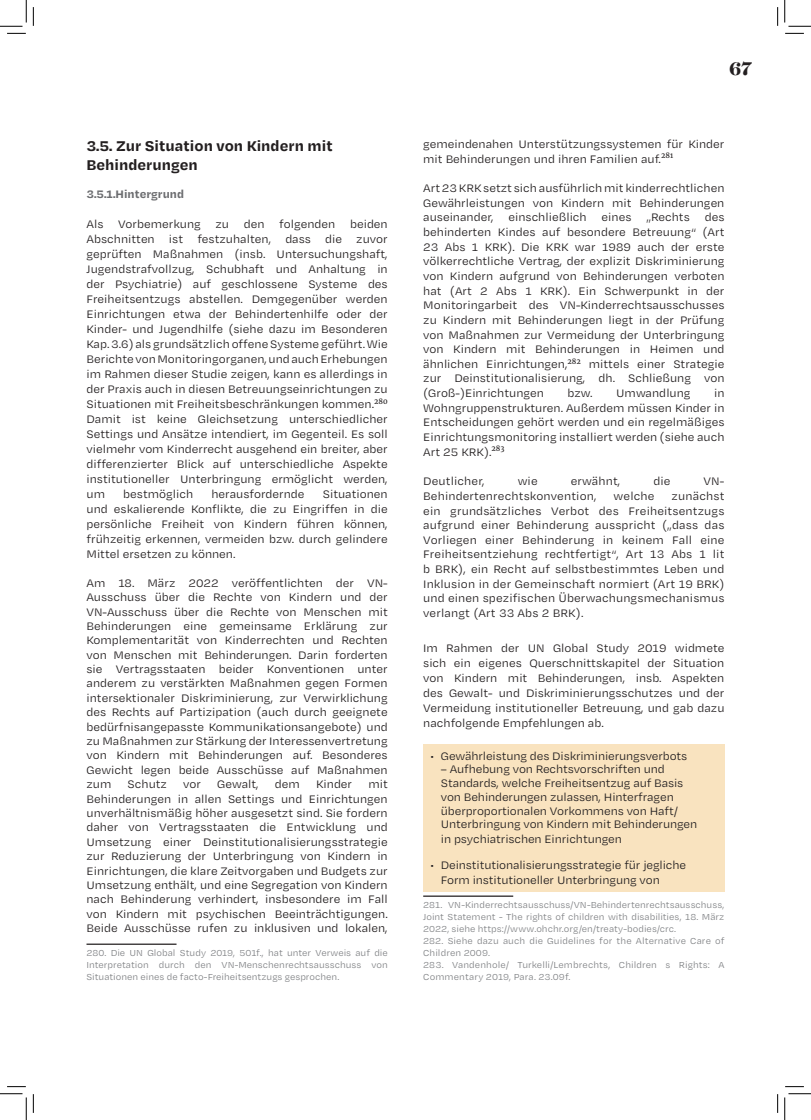
<style>
.page{position:relative;width:811px;height:1120px;background:#fff}
.page>*{position:absolute;margin:0;border:0;box-sizing:border-box;transform-origin:0 0}
.t1{font:900 18.75px "Temeraire Display";color:#231f20}
.Body_Text__10_Pt__le{font:700 16.25px/19.5px "Degular Text";color:#231f20}
.Body_Text__10_Pt__le-2{font:12.5px/15px "Degular Text";color:#231f20;text-align:justify}
.Body_Text__10_Pt__le-3{font:700 12.5px "Degular Text";color:#6c6d70}
.Body_Text__10_Pt__le-4{font:10px/12px "Degular Text";letter-spacing:.005em;color:#808285;text-align:justify}
</style>
<div class="page">
<div style="left:423px;top:743px;width:301px;height:148px;background:#f9e3bf"></div>
<hr style="left:86px;top:943px;width:90px;height:1px;background:#231f20">
<hr style="left:423px;top:895px;width:90px;height:1px;background:#231f20">
<svg style="left:7px;top:33px;width:19px;height:1px"></svg>
<svg style="left:785px;top:33px;width:19px;height:1px"></svg>
<svg style="left:33px;top:7px;width:1px;height:19px"></svg>
<svg style="left:33px;top:1094px;width:1px;height:18px"></svg>
<svg style="left:777px;top:7px;width:1px;height:19px"></svg>
<svg style="left:777px;top:1094px;width:1px;height:18px"></svg>
<svg style="left:0;top:0;width:27px;height:27px"></svg>
<svg style="left:0;top:1093px;width:27px;height:26px"></svg>
<svg style="left:784px;top:0;width:27px;height:27px"></svg>
<svg style="left:784px;top:1093px;width:27px;height:26px"></svg>
<p class="Body_Text__10_Pt__le" style="left:86px;top:135px;width:248px">3.5. Zur Situation von Kindern mit<br>Behinderungen</p>
<p class="Body_Text__10_Pt__le-3" style="left:86px;top:185px;width:99px">3.5.1.Hintergrund</p>
<p class="Body_Text__10_Pt__le-2" style="left:86px;top:216px;width:303px">Als Vorbemerkung zu den folgenden beiden Abschnitten ist festzuhalten, dass die zuvor geprüften Maßnahmen (insb. Untersuchungshaft, Jugendstrafvollzug, Schubhaft und Anhaltung in der Psychiatrie) auf geschlossene Systeme des Freiheitsentzugs abstellen. Demgegenüber werden Einrichtungen etwa der Behindertenhilfe oder der Kinder- und Jugendhilfe (siehe dazu im Besonderen Kap. 3.6) als grundsätzlich offene Systeme geführt. Wie Berichte von Monitoringorganen, und auch Erhebungen im Rahmen dieser Studie zeigen, kann es allerdings in der Praxis auch in diesen Betreuungseinrichtungen zu Situationen mit Freiheitsbeschränkungen kommen.<sup>280<br></sup>Damit ist keine Gleichsetzung unterschiedlicher Settings und Ansätze intendiert, im Gegenteil. Es soll vielmehr vom Kinderrecht ausgehend ein breiter, aber differenzierter Blick auf unterschiedliche Aspekte institutioneller Unterbringung ermöglicht werden, um</p>
<p class="Body_Text__10_Pt__le-2" style="left:123px;top:486px;width:71px">bestmöglich</p>
<p class="Body_Text__10_Pt__le-2" style="left:211px;top:486px;width:95px">herausfordernde</p>
<p class="Body_Text__10_Pt__le-2" style="left:86px;top:486px;width:303px;text-indent:236px">Situationen und eskalierende Konflikte, die zu Eingriffen in die persönliche Freiheit von Kindern führen können, frühzeitig erkennen, vermeiden bzw. durch gelindere Mittel ersetzen zu können.</p>
<p class="Body_Text__10_Pt__le-2" style="left:86px;top:575px;width:303px;line-height:14.4px">Am 18. März 2022 veröffentlichten der VN-Ausschuss über die Rechte von Kindern und der VN-Ausschuss über die Rechte von Menschen mit Behinderungen eine gemeinsame Erklärung zur Komplementarität von Kinderrechten und Rechten von Menschen mit Behinderungen. Darin forderten sie Vertragsstaaten beider Konventionen unter anderem zu verstärkten Maßnahmen gegen Formen intersektionaler Diskriminierung, zur Verwirklichung des Rechts auf Partizipation (auch durch geeignete bedürfnisangepasste Kommunikationsangebote) und zu Maßnahmen zur Stärkung der Interessenvertretung von Kindern mit Behinderungen auf. Besonderes Gewicht legen beide Ausschüsse auf Maßnahmen zum</p>
<p class="Body_Text__10_Pt__le-2" style="left:128px;top:776px;width:41px">Schutz</p>
<p class="Body_Text__10_Pt__le-2" style="left:183px;top:776px;width:19px">vor</p>
<p class="Body_Text__10_Pt__le-2" style="left:217px;top:776px;width:43px">Gewalt,</p>
<p class="Body_Text__10_Pt__le-2" style="left:275px;top:776px;width:26px">dem</p>
<p class="Body_Text__10_Pt__le-2" style="left:316px;top:776px;width:38px">Kinder</p>
<p class="Body_Text__10_Pt__le-2" style="left:86px;top:776px;width:303px;line-height:14.4px;text-indent:282px">mit Behinderungen in allen Settings und Einrichtungen unverhältnismäßig höher ausgesetzt sind. Sie fordern daher von Vertragsstaaten die Entwicklung und Umsetzung einer Deinstitutionalisierungsstrategie zur Reduzierung der Unterbringung von Kindern in Einrichtungen, die klare Zeitvorgaben und Budgets zur Umsetzung enthält, und eine Segregation von Kindern nach Behinderung verhindert, insbesondere im Fall von Kindern mit psychischen Beeinträchtigungen.<br>Beide Ausschüsse rufen zu inklusiven und lokalen,</p>
<p class="Body_Text__10_Pt__le-4" style="left:86px;top:946px;width:303px">280. Die UN Global Study 2019, 501f., hat unter Verweis auf die Interpretation durch den VN-Menschenrechtsausschuss von Situationen eines de facto-Freiheitsentzugs gesprochen.</p>
<h1 class="t1" style="left:729px;top:57px;width:24px">67</h1>
<p class="Body_Text__10_Pt__le-2" style="left:423px;top:136px;width:303px;line-height:14.4px">gemeindenahen Unterstützungssystemen für Kinder mit Behinderungen und ihren Familien auf.<sup>281</sup></p>
<p class="Body_Text__10_Pt__le-2" style="left:423px;top:180px;width:303px;line-height:14.6px">Art 23 KRK setzt sich ausführlich mit kinderrechtlichen Gewährleistungen von Kindern mit Behinderungen auseinander, einschließlich eines „Rechts des behinderten Kindes auf besondere Betreuung“ (Art 23 Abs 1 KRK). Die KRK war 1989 auch der erste völkerrechtliche Vertrag, der explizit Diskriminierung von Kindern aufgrund von Behinderungen verboten hat (Art 2 Abs 1 KRK). Ein Schwerpunkt in der Monitoringarbeit des VN-Kinderrechtsausschusses zu Kindern mit Behinderungen liegt in der Prüfung von Maßnahmen zur Vermeidung der Unterbringung von Kindern mit Behinderungen in Heimen und ähnlichen Einrichtungen,<sup>282</sup> mittels einer Strategie zur Deinstitutionalisierung, dh. Schließung von (Groß-)Einrichtungen</p>
<p class="Body_Text__10_Pt__le-2" style="left:567px;top:385px;width:27px">bzw.</p>
<p class="Body_Text__10_Pt__le-2" style="left:616px;top:385px;width:76px">Umwandlung</p>
<p class="Body_Text__10_Pt__le-2" style="left:423px;top:385px;width:303px;line-height:14.6px;text-indent:291px">in Wohngruppenstrukturen. Außerdem müssen Kinder in Entscheidungen gehört werden und ein regelmäßiges Einrichtungsmonitoring installiert werden (siehe auch Art 25 KRK).<sup>283</sup></p>
<p class="Body_Text__10_Pt__le-2" style="left:423px;top:473px;width:63px">Deutlicher,</p>
<p class="Body_Text__10_Pt__le-2" style="left:518px;top:473px;width:22px">wie</p>
<p class="Body_Text__10_Pt__le-2" style="left:571px;top:473px;width:51px">erwähnt,</p>
<p class="Body_Text__10_Pt__le-2" style="left:653px;top:473px;width:19px">die</p>
<p class="Body_Text__10_Pt__le-2" style="left:703px;top:473px;width:22px">VN-</p>
<p class="Body_Text__10_Pt__le-2" style="left:423px;top:488px;width:175px">Behindertenrechtskonvention,</p>
<p class="Body_Text__10_Pt__le-2" style="left:613px;top:488px;width:42px">welche</p>
<p class="Body_Text__10_Pt__le-2" style="left:423px;top:488px;width:303px;line-height:14.6px;text-indent:248px">zunächst ein grundsätzliches Verbot des Freiheitsentzugs aufgrund einer Behinderung ausspricht („dass das Vorliegen einer Behinderung in keinem Fall eine Freiheitsentziehung rechtfertigt“, Art 13 Abs 1 lit b BRK), ein Recht auf selbstbestimmtes Leben und Inklusion in der Gemeinschaft normiert (Art 19 BRK) und einen spezifischen Überwachungsmechanismus verlangt (Art 33 Abs 2 BRK).</p>
<p class="Body_Text__10_Pt__le-2" style="left:423px;top:640px;width:303px">Im Rahmen der UN Global Study 2019 widmete sich ein eigenes Querschnittskapitel der Situation von Kindern mit Behinderungen, insb. Aspekten des Gewalt- und Diskriminierungsschutzes und der Vermeidung institutioneller Betreuung, und gab dazu nachfolgende Empfehlungen ab.</p>
<p class="Body_Text__10_Pt__le-2" style="left:430px;top:747px;width:258px">• Gewährleistung des Diskriminierungsverbots</p>
<p class="Body_Text__10_Pt__le-2" style="left:441px;top:761px;width:258px;line-height:13.8px;text-align:left">– Aufhebung von Rechtsvorschriften und Standards, welche Freiheitsentzug auf Basis von Behinderungen zulassen, Hinterfragen überproportionalen Vorkommens von Haft/ Unterbringung von Kindern mit Behinderungen</p>
<p class="Body_Text__10_Pt__le-2" style="left:441px;top:831px;width:182px">in psychiatrischen Einrichtungen</p>
<p class="Body_Text__10_Pt__le-2" style="left:441px;top:856px;width:247px;text-indent:-11px">• Deinstitutionalisierungsstrategie für jegliche<br>Form institutioneller Unterbringung von</p>
<p class="Body_Text__10_Pt__le-4" style="left:423px;top:898px;width:303px">281. VN-Kinderrechtsausschuss/VN-Behindertenrechtsausschuss, Joint Statement - The rights of children with disabilities, 18. März 2022, siehe https://www.ohchr.org/en/treaty-bodies/crc.</p>
<p class="Body_Text__10_Pt__le-4" style="left:423px;top:934px;width:303px">282. Siehe dazu auch die Guidelines for the Alternative Care of<br>Children 2009.</p>
<p class="Body_Text__10_Pt__le-4" style="left:423px;top:958px;width:303px">283. Vandenhole/ Turkelli/Lembrechts, Children s Rights: A<br>Commentary 2019, Para. 23.09f.</p>
</div>
